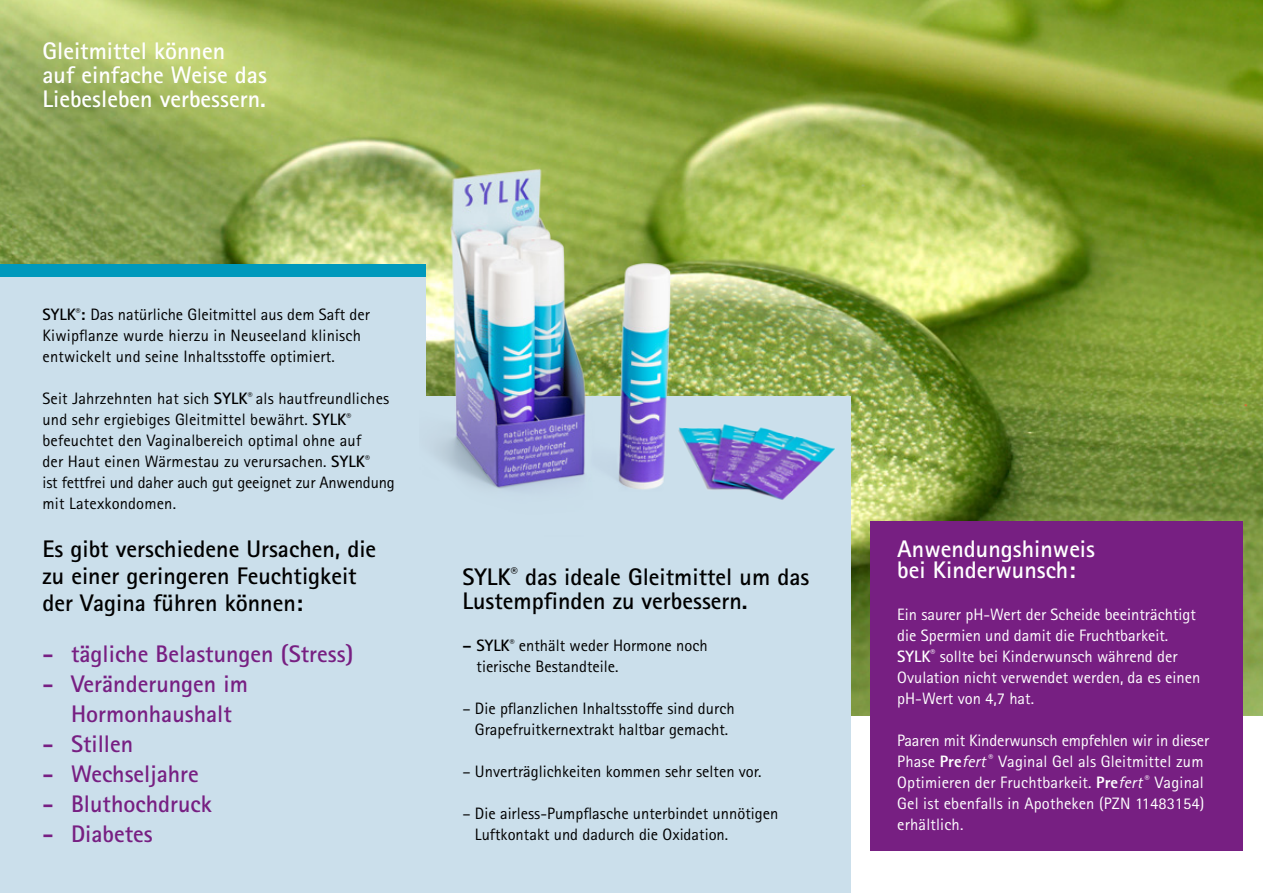
<style>
.page{position:relative;width:1263px;height:893px;background:#fff}
.page>*{position:absolute;margin:0;border:0;box-sizing:border-box;transform-origin:0 0}
.t1{font:700 24px/27px "Rotis Sans Serif Pro";color:#000}
.t2{font:700 24px/30px "Rotis Sans Serif Pro";color:#771f82;text-align:center}
.t3{font:700 24px/24px "Rotis Sans Serif Pro";color:#fff}
.t4{font:16.5px/21px "Rotis Sans Serif Pro";color:#000}
.t5{font:16.5px/21px "Rotis Sans Serif Pro";color:#fff}
.s1{font-weight:700}
.s2{font-weight:800}
.s3{font-style:italic}
</style>
<div class="page">
<img style="left:0;top:0;width:1263px;height:716px">
<div style="left:871px;top:521px;width:372px;height:329px;background:#771f82"></div>
<div style="left:0;top:273px;width:425px;height:620px;background:#cbdfeb"></div>
<div style="left:0;top:264px;width:425px;height:12px;background:#0099bc"></div>
<div style="left:425px;top:396px;width:425px;height:497px;background:#cbdfeb"></div>
<img style="left:708px;top:390px;width:155px;height:157px">
<img style="left:419px;top:145px;width:289px;height:345px">
<h1 class="t3" style="left:43px;top:39px;width:226px">Gleitmittel können<br>auf einfache Weise das<br>Liebesleben verbessern.</h1>
<p class="t4" style="left:43px;top:304px;width:329px"><span class="s1">SYLK</span><sup>®</sup><span class="s1">:</span> Das natürliche Gleitmittel aus dem Saft der<br>Kiwipflanze wurde hierzu in Neuseeland klinisch entwickelt und seine Inhaltsstoffe optimiert.</p>
<p class="t4" style="left:43px;top:388px;width:354px">Seit Jahrzehnten hat sich <span class="s1">SYLK</span><sup>®</sup> als hautfreundliches und sehr ergiebiges Gleitmittel bewährt. <span class="s1">SYLK</span><sup>® </sup>befeuchtet den Vaginalbereich optimal ohne auf<br>der Haut einen Wärmestau zu verursachen. <span class="s1">SYLK</span><sup>®<br></sup>ist fettfrei und daher auch gut geeignet zur Anwendung mit Latexkondomen.</p>
<h1 class="t1" style="left:43px;top:535px;width:335px">Es gibt verschiedene Ursachen, die zu einer geringeren Feuchtigkeit der Vagina führen können:</h1>
<h1 class="t2" style="left:43px;top:639px;width:313px">- tägliche Belastungen (Stress)</h1>
<h1 class="t2" style="left:43px;top:669px;width:207px">- Veränderungen im<br>Hormonhaushalt</h1>
<h1 class="t2" style="left:43px;top:729px;width:92px">- Stillen</h1>
<h1 class="t2" style="left:43px;top:759px;width:158px">- Wechseljahre</h1>
<h1 class="t2" style="left:43px;top:789px;width:171px">- Bluthochdruck</h1>
<h1 class="t2" style="left:43px;top:819px;width:112px">- Diabetes</h1>
<h1 class="t1" style="left:462px;top:565px;width:348px;line-height:24px">SYLK<sup>®</sup> das ideale Gleitmittel um das<br>Lustempfinden zu verbessern.</h1>
<p class="t4" style="left:476px;top:635px;width:233px;text-indent:-14px"><span class="s1">– SYLK</span><sup>®</sup> enthält weder Hormone noch tierische Bestandteile.</p>
<p class="t4" style="left:462px;top:698px;width:274px;text-align:center">– Die pflanzlichen Inhaltsstoffe sind durch<br>Grapefruitkernextrakt haltbar gemacht.</p>
<p class="t4" style="left:462px;top:761px;width:301px">– Unverträglichkeiten kommen sehr selten vor.</p>
<p class="t4" style="left:475px;top:803px;width:305px;text-indent:-13px">– Die airless-Pumpflasche unterbindet unnötigen<br>Luftkontakt und dadurch die Oxidation.</p>
<h1 class="t3" style="left:897px;top:538px;width:199px;line-height:21px">Anwendungshinweis bei Kinderwunsch:</h1>
<p class="t5" style="left:897px;top:604px;width:305px">Ein saurer pH-Wert der Scheide beeinträchtigt die Spermien und damit die Fruchtbarkeit.<br><span class="s1">SYLK</span><sup>®</sup> sollte bei Kinderwunsch während der Ovulation nicht verwendet werden, da es einen pH-Wert von 4,7 hat.</p>
<p class="t5" style="left:897px;top:730px;width:313px">Paaren mit Kinderwunsch empfehlen wir in dieser Phase <span class="s2">Pre</span><span class="s3">fert</span> <sup>®</sup> Vaginal Gel als Gleitmittel zum Optimieren der Fruchtbarkeit. <span class="s2">Pre</span><span class="s3">fert</span> <sup>®</sup> Vaginal Gel ist ebenfalls in Apotheken (PZN 11483154) erhältlich.</p>
</div>
